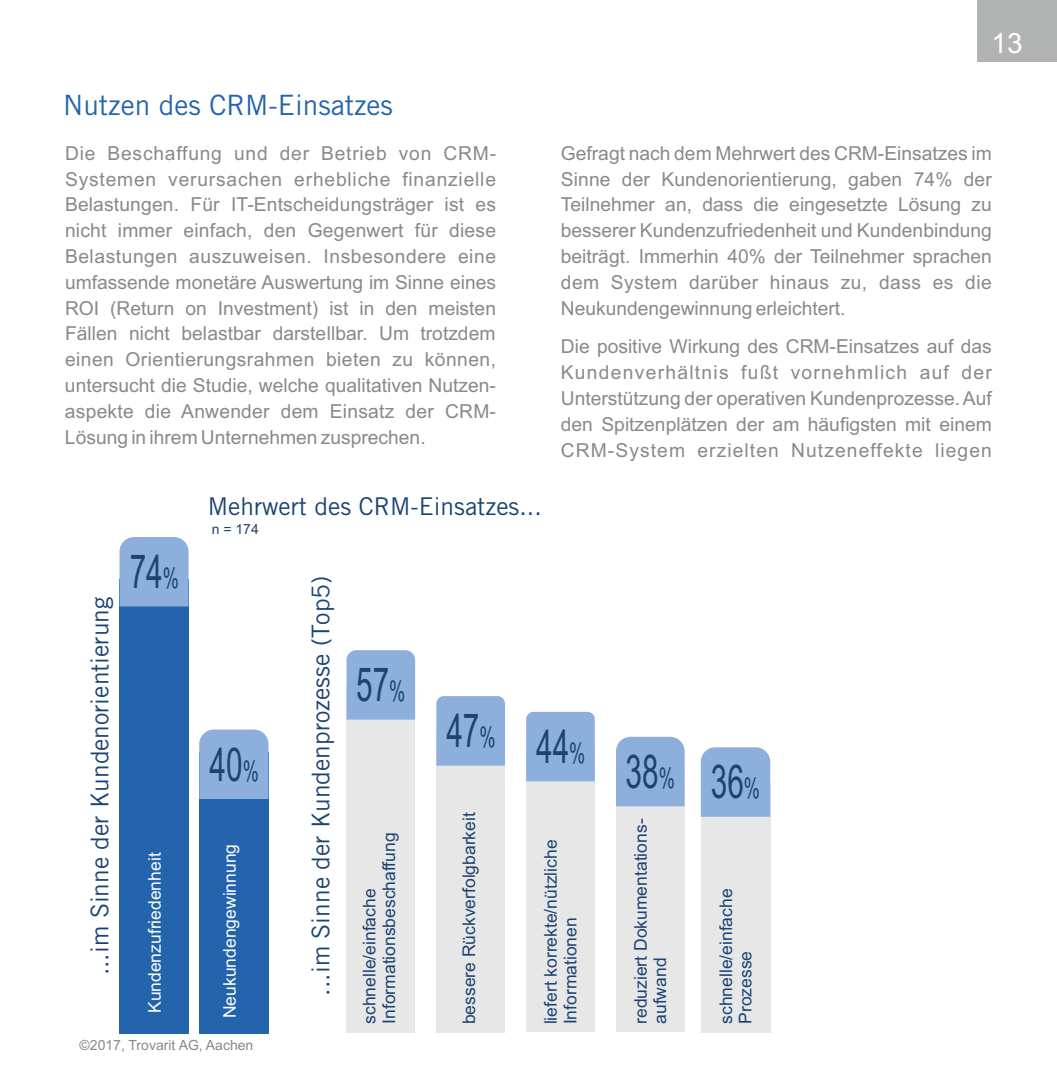
<style>
.page{position:relative;width:1057px;height:1072px;background:#fff}
.page>*{position:absolute;margin:0;border:0;box-sizing:border-box;transform-origin:0 0}
.t1{font:46.73px "Arial";color:#1c4473;scale:.64 1}
.t2{font:28.7px "Arial";color:#1c4473;scale:.64 1}
.t3{font:28px "Trade Gothic";color:#2364ad}
.t4{font:28px "Arial";color:#fefefe}
.t5{font:24.5px "Trade Gothic";color:#1c4473}
.t6{font:19.25px/25.7px "Arial";color:#898989;text-align:justify}
.t7{font:17.5px/19.6px "Arial";color:#1c4473}
.t8{font:17.5px "Arial";color:#fefefe}
.t9{font:14px "Arial";color:#898989}
.t10{font:14px "Arial";color:#1c4473}
.s1{font-size:28.7px}
</style>
<div class="page">
<div style="left:977px;top:0;width:80px;height:62px;background:#b2b3b3"></div>
<div style="left:199px;top:752px;width:69px;height:281px;background:#2364ad"></div>
<div style="left:346px;top:685px;width:69px;height:347px;background:#e7e7e7"></div>
<div style="left:616px;top:771px;width:68px;height:261px;background:#e7e7e7"></div>
<div style="left:526px;top:746px;width:69px;height:286px;background:#e7e7e7"></div>
<div style="left:436px;top:731px;width:69px;height:301px;background:#e7e7e7"></div>
<div style="left:119px;top:579px;width:69px;height:454px;background:#2364ad"></div>
<div style="left:119px;top:537px;width:69px;height:69px;background:#8dafdc"></div>
<div style="left:199px;top:729px;width:69px;height:70px;background:#8dafdc"></div>
<div style="left:701px;top:782px;width:69px;height:250px;background:#e7e7e7"></div>
<div style="left:701px;top:747px;width:69px;height:69px;background:#8dafdc"></div>
<div style="left:346px;top:650px;width:69px;height:69px;background:#8dafdc"></div>
<div style="left:616px;top:736px;width:68px;height:70px;background:#8dafdc"></div>
<div style="left:436px;top:696px;width:69px;height:69px;background:#8dafdc"></div>
<div style="left:526px;top:712px;width:69px;height:69px;background:#8dafdc"></div>
<h3 class="t4" style="left:991px;top:32px;width:33px">13</h3>
<h3 class="t3" style="left:63px;top:88px;width:331px">Nutzen des CRM-Einsatzes</h3>
<p class="t6" style="left:65px;top:142px;width:432px">Die Beschaffung und der Betrieb von CRM-Systemen verursachen erhebliche finanzielle Belastungen. Für IT-Entscheidungsträger ist es nicht immer einfach, den Gegenwert für diese Belastungen auszuweisen. Insbesondere eine umfassende monetäre Auswertung im Sinne eines ROI (Return on Investment) ist in den meisten Fällen nicht belastbar darstellbar. Um trotzdem einen Orientierungsrahmen bieten zu können, untersucht die Studie, welche qualitativen Nutzen&shy;aspekte die Anwender dem Einsatz der CRM-Lösung in ihrem Unternehmen zusprechen.</p>
<p class="t6" style="left:561px;top:142px;width:432px">Gefragt nach dem Mehrwert des CRM-Einsatzes im Sinne der Kundenorientierung, gaben 74% der Teilnehmer an, dass die eingesetzte Lösung zu besserer Kundenzufriedenheit und Kundenbindung beiträgt. Immerhin 40% der Teilnehmer sprachen dem System darüber hinaus zu, dass es die Neukundengewinnung erleichtert.</p>
<p class="t6" style="left:561px;top:335px;width:432px">Die positive Wirkung des CRM-Einsatzes auf das Kundenverhältnis fußt vornehmlich auf der Unterstützung der operativen Kundenprozesse. Auf den Spitzenplätzen der am häufigsten mit einem CRM-System erzielten Nutzeneffekte liegen</p>
<p class="t5" style="left:208px;top:492px;width:336px">Mehrwert des CRM-Einsatzes...</p>
<p class="t5" style="left:85px;top:975px;width:380px;rotate:-90deg">...im Sinne der Kundenorientierung</p>
<h1 class="t1" style="left:130px;top:554px;width:78px">74<span class="s1">%</span></h1>
<p class="t10" style="left:212px;top:523px;width:49px">n = 174</p>
<h1 class="t1" style="left:210px;top:746px;width:78px">40<span class="s1">%</span></h1>
<p class="t8" style="left:148px;top:1013px;width:162px;rotate:-90deg">Kundenzufriedenheit</p>
<p class="t8" style="left:223px;top:1018px;width:176px;rotate:-90deg">Neukundengewinnung</p>
<p class="t9" style="left:80px;top:1039px;width:175px">©2017, Trovarit AG, Aachen</p>
<p class="t5" style="left:306px;top:995px;width:421px;rotate:-90deg">...im Sinne der Kundenprozesse (Top5)</p>
<h1 class="t1" style="left:356px;top:667px;width:78px">57<span class="s1">%</span></h1>
<p class="t7" style="left:361px;top:1023px;width:193px;rotate:-90deg">schnelle/einfache<br>Informationsbeschaffung</p>
<h1 class="t1" style="left:446px;top:713px;width:78px">47<span class="s1">%</span></h1>
<p class="t7" style="left:461px;top:1024px;width:214px;rotate:-90deg">bessere Rückverfolgbarkeit</p>
<h1 class="t1" style="left:536px;top:729px;width:78px">44<span class="s1">%</span></h1>
<p class="t7" style="left:542px;top:1024px;width:186px;rotate:-90deg">liefert korrekte/nützliche<br>Informationen</p>
<h1 class="t1" style="left:625px;top:759px;width:212px">38 36<sub>%</sub></h1>
<h2 class="t2" style="left:658px;top:767px;width:27px">%</h2>
<p class="t7" style="left:632px;top:1023px;width:207px;rotate:-90deg">reduziert Dokumentations&shy;aufwand</p>
<p class="t7" style="left:717px;top:1023px;width:137px;rotate:-90deg">schnelle/einfache<br>Prozesse</p>
</div>
